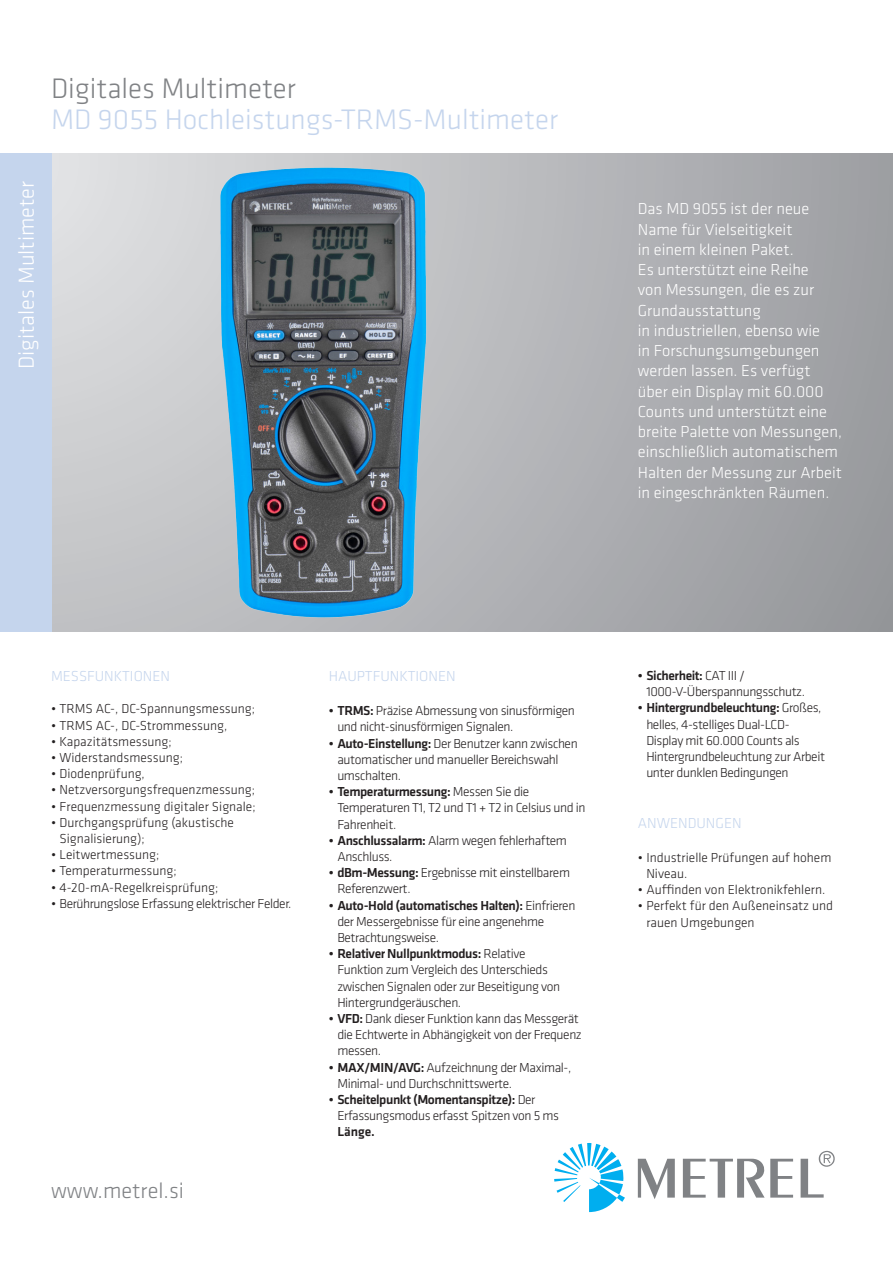
<style>
.page{position:relative;width:893px;height:1263px;background:#fff}
.page>*{position:absolute;margin:0;border:0;box-sizing:border-box;transform-origin:0 0}
.naslov{font:300 29.25px "Klavika";color:#c5d5ed}
.naslov-2{font:300 29.25px "Klavika";color:#808285}
.naslov-3{font:300 22.5px "Klavika";color:#fff}
.t1{font:300 22.5px "Klavika";color:#808285}
.podnaslov{font:300 16.5px/20.2px "Klavika";color:#fff}
.t2{font:300 15px "Klavika";color:#c5d5ed}
.t3{font:300 13.5px/16.2px "Klavika";letter-spacing:-.03em;color:#231f20}
.t4{font:300 13.5px/16.2px "Klavika";color:#231f20}
.s1{font-weight:500}
</style>
<div class="page">
<div style="left:0;top:153px;width:893px;height:478px;background:linear-gradient(to bottom,#abacb0,#9fa1a4)"></div>
<svg style="left:554px;top:1143px;width:71px;height:69px"></svg>
<svg style="left:638px;top:1150px;width:197px;height:49px"></svg>
<div style="left:0;top:153px;width:51px;height:478px;background:#c5d5ed"></div>
<img style="left:51px;top:153px;width:537px;height:478px">
<p class="naslov-2" style="left:51px;top:71px;width:246px">Digitales Multimeter</p>
<p class="naslov" style="left:51px;top:102px;width:509px">MD 9055 Hochleistungs-TRMS-Multimeter</p>
<p class="naslov-3" style="left:13px;top:369px;width:190px;rotate:-90deg">Digitales Multimeter</p>
<p class="podnaslov" style="left:638px;top:199px;width:178px">Das MD 9055 ist der neue<br>Name für Vielseitigkeit<br>in einem kleinen Paket.<br>Es unterstützt eine Reihe von Messungen, die es zur<br>Grundausstattung</p>
<p class="podnaslov" style="left:638px;top:320px;width:206px">in industriellen, ebenso wie<br>in Forschungsumgebungen werden lassen. Es verfügt über ein Display mit 60.000<br>Counts und unterstützt eine breite Palette von Messungen, einschließlich automatischem<br>Halten der Messung zur Arbeit in eingeschränkten Räumen.</p>
<p class="t2" style="left:51px;top:667px;width:121px">MESSFUNKTIONEN</p>
<p class="t4" style="left:51px;top:701px;width:206px">• TRMS AC-, DC-Spannungsmessung;</p>
<p class="t4" style="left:51px;top:717px;width:178px">• TRMS AC-, DC-Strommessung,</p>
<p class="t4" style="left:51px;top:733px;width:122px">• Kapazitätsmessung;</p>
<p class="t4" style="left:51px;top:749px;width:133px">• Widerstandsmessung;</p>
<p class="t4" style="left:51px;top:765px;width:95px">• Diodenprüfung,</p>
<p class="t4" style="left:51px;top:782px;width:206px">• Netzversorgungsfrequenzmessung;</p>
<p class="t4" style="left:51px;top:798px;width:206px">• Frequenzmessung digitaler Signale;</p>
<p class="t4" style="left:60px;top:814px;width:176px;text-indent:-9px">• Durchgangsprüfung (akustische<br>Signalisierung);</p>
<p class="t4" style="left:51px;top:846px;width:110px">• Leitwertmessung;</p>
<p class="t4" style="left:51px;top:863px;width:127px">• Temperaturmessung;</p>
<p class="t4" style="left:51px;top:879px;width:169px">• 4-20-mA-Regelkreisprüfung;</p>
<p class="t3" style="left:51px;top:895px;width:242px">• Berührungslose Erfassung elektrischer Felder.</p>
<p class="t1" style="left:51px;top:1177px;width:134px">www.metrel.si</p>
<p class="t2" style="left:329px;top:667px;width:128px">HAUPTFUNKTIONEN</p>
<p class="t3" style="left:337px;top:702px;width:239px;text-indent:-9px"><span class="s1">• TRMS:</span> Präzise Abmessung von sinusförmigen und nicht-sinusförmigen Signalen.</p>
<p class="t3" style="left:337px;top:735px;width:242px;text-indent:-9px"><span class="s1">• Auto-Einstellung:</span> Der Benutzer kann zwischen automatischer und manueller Bereichswahl umschalten.</p>
<p class="t3" style="left:337px;top:783px;width:250px;text-indent:-9px"><span class="s1">• Temperaturmessung:</span> Messen Sie die<br>Temperaturen T1, T2 und T1 + T2 in Celsius und in<br>Fahrenheit.</p>
<p class="t3" style="left:337px;top:832px;width:231px;text-indent:-9px"><span class="s1">• Anschlussalarm:</span> Alarm wegen fehlerhaftem<br>Anschluss.</p>
<p class="t3" style="left:337px;top:864px;width:234px;text-indent:-9px"><span class="s1">• dBm-Messung:</span> Ergebnisse mit einstellbarem<br>Referenzwert.</p>
<p class="t3" style="left:337px;top:897px;width:240px;text-indent:-9px"><span class="s1">• Auto-Hold (automatisches Halten):</span> Einfrieren der Messergebnisse für eine angenehme<br>Betrachtungsweise.</p>
<p class="t3" style="left:337px;top:945px;width:224px;text-indent:-9px"><span class="s1">• Relativer Nullpunktmodus:</span> Relative Funktion zum Vergleich des Unterschieds zwischen Signalen oder zur Beseitigung von Hintergrundgeräuschen.</p>
<p class="t3" style="left:337px;top:1010px;width:246px;text-indent:-9px"><span class="s1">• VFD:</span> Dank dieser Funktion kann das Messgerät die Echtwerte in Abhängigkeit von der Frequenz messen.</p>
<p class="t3" style="left:337px;top:1059px;width:235px;text-indent:-9px"><span class="s1">• MAX/MIN/AVG:</span> Aufzeichnung der Maximal-,<br>Minimal- und Durchschnittswerte.</p>
<p class="t3" style="left:337px;top:1091px;width:223px;text-indent:-9px"><span class="s1">• Scheitelpunkt (Momentanspitze):</span> Der<br>Erfassungsmodus erfasst Spitzen von 5 ms<br><span class="s1">Länge.</span></p>
<p class="t3" style="left:646px;top:667px;width:160px;text-indent:-9px"><span class="s1">• Sicherheit:</span> CAT III /<br>1000-V-Überspannungsschutz.</p>
<p class="t3" style="left:646px;top:700px;width:180px;text-indent:-9px"><span class="s1">• Hintergrundbeleuchtung:</span> Großes, helles, 4-stelliges Dual-LCD-<br>Display mit 60.000 Counts als<br>Hintergrundbeleuchtung zur Arbeit unter dunklen Bedingungen</p>
<p class="t2" style="left:638px;top:813px;width:105px">ANWENDUNGEN</p>
<p class="t4" style="left:646px;top:849px;width:187px;text-indent:-9px">• Industrielle Prüfungen auf hohem<br>Niveau.</p>
<p class="t4" style="left:638px;top:881px;width:189px">• Auffinden von Elektronikfehlern.</p>
<p class="t4" style="left:646px;top:898px;width:188px;text-indent:-9px">• Perfekt für den Außeneinsatz und rauen Umgebungen</p>
</div>
